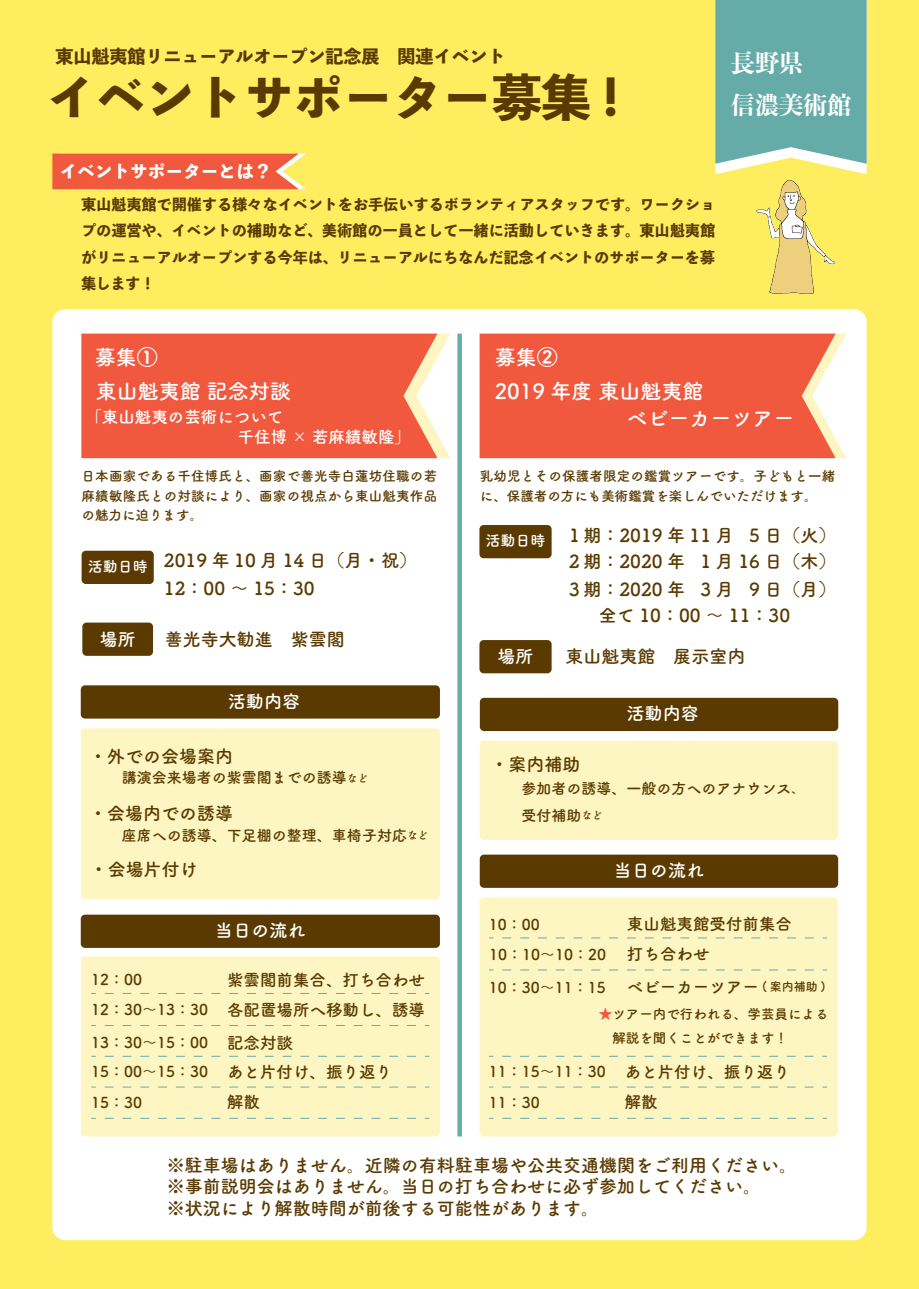
<style>
.page{position:relative;width:919px;height:1289px;background:#fff}
.page>*{position:absolute;margin:0;border:0;box-sizing:border-box;transform-origin:0 0}
.t1{font:800 49.5px "Toppan Bunkyu Midashi Gothic Std N";color:#5a3a00}
.t2{font:800 24px/42px "Toppan Bunkyu Midashi Mincho Std N";color:#fff}
.t3{font:700 21px/34.2px "Tsuku A Rd Gothic";color:#fff}
.t4{font:700 18px/21.5px "Tsuku A Rd Gothic";color:#5a3a00}
.t5{font:700 18px/27.6px "Tsuku B Rd Gothic";color:#5a3a00}
.t6{font:800 18px "Toppan Bunkyu Midashi Gothic Std N";color:#5a3a00}
.t7{font:700 18px "Tsuku B Rd Gothic";color:#fff}
.t8{font:800 18px "Toppan Bunkyu Midashi Gothic Std N";color:#fff}
.t9{font:700 16.5px/29.8px "Tsuku A Rd Gothic";color:#5a3a00}
.t10{font:700 16.5px "Tsuku A Rd Gothic";color:#fff}
.t11{font:800 15px/26.2px "Toppan Bunkyu Midashi Gothic Std N";letter-spacing:.025em;color:#5a3a00;text-align:justify}
.t12{font:700 15px/30.3px "Tsuku A Rd Gothic";color:#5a3a00}
.t13{font:700 15px/26.2px "Tsuku B Rd Gothic";color:#5a3a00}
.t14{font:700 15px "Tsuku B Rd Gothic";color:#fff}
.t15{font:700 13.5px/19.5px "Tsuku B Rd Gothic";letter-spacing:.015em;color:#5a3a00;text-align:justify}
.t16{font:700 13.5px/23.9px "Tsuku A Rd Gothic";color:#5a3a00}
.s1{font-size:10.5px}
.s2{font-size:16.5px}
.s3{font-size:12px}
.s4{font-size:13.65px;color:#f0593e}
</style>
<div class="page">
<div style="left:0;top:0;width:918px;height:1288px;background:#ffed60"></div>
<div style="left:52px;top:309px;width:814px;height:931px;background:#fff;border-radius:13px"></div>
<div style="left:457px;top:333px;width:5px;height:803px;background:#65aca9"></div>
<svg style="left:52px;top:153px;width:254px;height:36px;background:#f16646"></svg>
<svg style="left:81px;top:333px;width:369px;height:125px;background:#f1664c"></svg>
<svg style="left:479px;top:333px;width:367px;height:125px;background:#f1664b"></svg>
<svg style="left:715px;top:0;width:151px;height:174px;background:#75b4aa"></svg>
<div style="left:81px;top:956px;width:359px;height:180px;background:#fef6c2;border-radius:4px"></div>
<div style="left:81px;top:914px;width:359px;height:33px;background:#5a3a00;border-radius:4px"></div>
<svg style="left:105px;top:993px;width:324px;height:1px"></svg>
<svg style="left:105px;top:1025px;width:324px;height:1px"></svg>
<svg style="left:105px;top:1055px;width:324px;height:1px"></svg>
<svg style="left:105px;top:1086px;width:324px;height:1px"></svg>
<svg style="left:105px;top:1117px;width:324px;height:1px"></svg>
<div style="left:82px;top:550px;width:72px;height:34px;background:#5a3a00;border-radius:4px"></div>
<div style="left:82px;top:622px;width:71px;height:34px;background:#5a3a00;border-radius:4px"></div>
<div style="left:81px;top:685px;width:359px;height:33px;background:#5a3a00;border-radius:4px"></div>
<div style="left:81px;top:728px;width:359px;height:171px;background:#fef6c2;border-radius:4px"></div>
<div style="left:479px;top:640px;width:72px;height:33px;background:#5a3a00;border-radius:4px"></div>
<div style="left:480px;top:740px;width:358px;height:100px;background:#fef6c2;border-radius:4px"></div>
<div style="left:480px;top:697px;width:358px;height:34px;background:#5a3a00;border-radius:4px"></div>
<div style="left:479px;top:897px;width:358px;height:239px;background:#fef6c2;border-radius:4px"></div>
<div style="left:479px;top:854px;width:359px;height:33px;background:#5a3a00;border-radius:4px"></div>
<svg style="left:502px;top:969px;width:325px;height:1px"></svg>
<svg style="left:502px;top:1055px;width:324px;height:1px"></svg>
<svg style="left:502px;top:1117px;width:325px;height:1px"></svg>
<svg style="left:502px;top:1086px;width:324px;height:1px"></svg>
<svg style="left:502px;top:937px;width:325px;height:1px"></svg>
<div style="left:479px;top:525px;width:72px;height:33px;background:#5a3a00;border-radius:4px"></div>
<img style="left:756px;top:179px;width:80px;height:116px">
<svg style="left:0;top:1288px;width:13px;height:1px"></svg>
<svg style="left:918px;top:0;width:1px;height:13px"></svg>
<svg style="left:905px;top:1275px;width:14px;height:14px"></svg>
<p class="t6" style="left:55px;top:42px;width:452px">東山魁夷館リニューアルオープン記念展　関連イベント</p>
<h1 class="t1" style="left:46px;top:59px;width:573px">イベントサポーター募集 !</h1>
<h2 class="t2" style="left:731px;top:41px;width:122px">長野県<br>信濃美術館</h2>
<p class="t8" style="left:59px;top:157px;width:214px">イベントサポーターとは？</p>
<p class="t11" style="left:81px;top:190px;width:635px">東山魁夷館で開催する様々なイベントをお手伝いするボランティアスタッフです。ワークショプの運営や、イベントの補助など、美術館の一員として一緒に活動していきます。東山魁夷館がリニューアルオープンする今年は、リニューアルにちなんだ記念イベントのサポーターを募集します！</p>
<h3 class="t3" style="left:95px;top:338px;width:197px">募集①<br>東山魁夷館 記念対談</h3>
<h3 class="t3" style="left:494px;top:338px;width:210px">募集②<br>2019 年度 東山魁夷館</h3>
<h3 class="t3" style="left:626px;top:399px;width:170px">ベビーカーツアー</h3>
<p class="t10" style="left:85px;top:404px;width:199px">「東山魁夷の芸術について</p>
<p class="t10" style="left:238px;top:423px;width:175px">千住博 × 若麻績敏隆」</p>
<p class="t15" style="left:82px;top:466px;width:357px">日本画家である千住博氏と、画家で善光寺白蓮坊住職の若麻績敏隆氏との対談により、画家の視点から東山魁夷作品の魅力に迫ります。</p>
<p class="t15" style="left:480px;top:465px;width:357px">乳幼児とその保護者限定の鑑賞ツアーです。子どもと一緒に、保護者の方にも美術鑑賞を楽しんでいただけます。</p>
<p class="t5" style="left:164px;top:545px;width:263px;text-indent:-76px"><sub>活動日時</sub> 2019 年 10 月 14 日（月・祝）　<br>12：00 ～ 15：30</p>
<p class="t7" style="left:100px;top:624px;width:37px">場所</p>
<p class="t5" style="left:165px;top:624px;width:181px">善光寺大勧進　紫雲閣</p>
<p class="t7" style="left:228px;top:687px;width:74px">活動内容</p>
<p class="t4" style="left:89px;top:744px;width:145px">・外での会場案内</p>
<p class="t13" style="left:122px;top:763px;width:247px">講演会来場者の紫雲閣までの誘導<span class="s1">など</span></p>
<p class="t4" style="left:89px;top:801px;width:145px">・会場内での誘導</p>
<p class="t13" style="left:122px;top:821px;width:307px">座席への誘導、下足棚の整理、車椅子対応<span class="s1">など</span></p>
<p class="t4" style="left:90px;top:857px;width:109px">・会場片付け</p>
<p class="t7" style="left:215px;top:916px;width:92px">当日の流れ</p>
<p class="t12" style="left:91px;top:963px;width:118px;line-height:29.8px">12：00<br>12：30～13：30</p>
<p class="t12" style="left:91px;top:1026px;width:118px">13：30～15：00</p>
<p class="t9" style="left:227px;top:963px;width:200px">紫雲閣前集合、打ち合わせ各配置場所へ移動し、誘導</p>
<p class="t9" style="left:227px;top:1026px;width:67px">記念対談</p>
<p class="t12" style="left:91px;top:1055px;width:302px">15：00～15：30 <span class="s2">あと片付け、振り返り<br></span>15：30</p>
<p class="t9" style="left:227px;top:1085px;width:34px">解散</p>
<p class="t14" style="left:485px;top:529px;width:61px">活動日時</p>
<p class="t5" style="left:565px;top:520px;width:272px">１期：2019 年 11 月 5 日（火）</p>
<p class="t5" style="left:565px;top:546px;width:281px">２期：2020 年 1 月 16 日（木）　</p>
<p class="t5" style="left:565px;top:574px;width:282px">３期：2020 年 3 月 9 日（月）　</p>
<p class="t5" style="left:599px;top:600px;width:193px">全て 10：00 ～ 11：30</p>
<p class="t7" style="left:497px;top:642px;width:37px">場所</p>
<p class="t5" style="left:565px;top:641px;width:181px">東山魁夷館　展示室内</p>
<p class="t7" style="left:626px;top:699px;width:74px">活動内容</p>
<p class="t4" style="left:490px;top:752px;width:91px">・案内補助</p>
<p class="t13" style="left:521px;top:774px;width:283px">参加者の誘導、一般の方へのアナウンス<span class="s3">、</span>受付補助<span class="s1">など</span></p>
<p class="t12" style="left:489px;top:908px;width:52px">10：00</p>
<p class="t7" style="left:613px;top:856px;width:92px">当日の流れ</p>
<p class="t9" style="left:627px;top:908px;width:166px">東山魁夷館受付前集合</p>
<p class="t12" style="left:489px;top:938px;width:118px">10：10～10：20</p>
<p class="t9" style="left:627px;top:938px;width:84px">打ち合わせ</p>
<p class="t12" style="left:489px;top:970px;width:118px">10：30～11：15</p>
<p class="t9" style="left:627px;top:970px;width:200px">ベビーカーツアー <span class="s3">( 案内補助 )</span></p>
<p class="t16" style="left:599px;top:1001px;width:231px"><span class="s4">★</span>ツアー内で行われる、学芸員による　解説を聞くことができます！</p>
<p class="t12" style="left:488px;top:1055px;width:302px">11：15～11：30 <span class="s2">あと片付け、振り返り<br></span>11：30</p>
<p class="t9" style="left:624px;top:1086px;width:34px">解散</p>
<p class="t4" style="left:167px;top:1152px;width:631px">※駐車場はありません。近隣の有料駐車場や公共交通機関をご利用ください。</p>
<p class="t4" style="left:167px;top:1174px;width:595px">※事前説明会はありません。当日の打ち合わせに必ず参加してください。※状況により解散時間が前後する可能性があります。</p>
</div>
